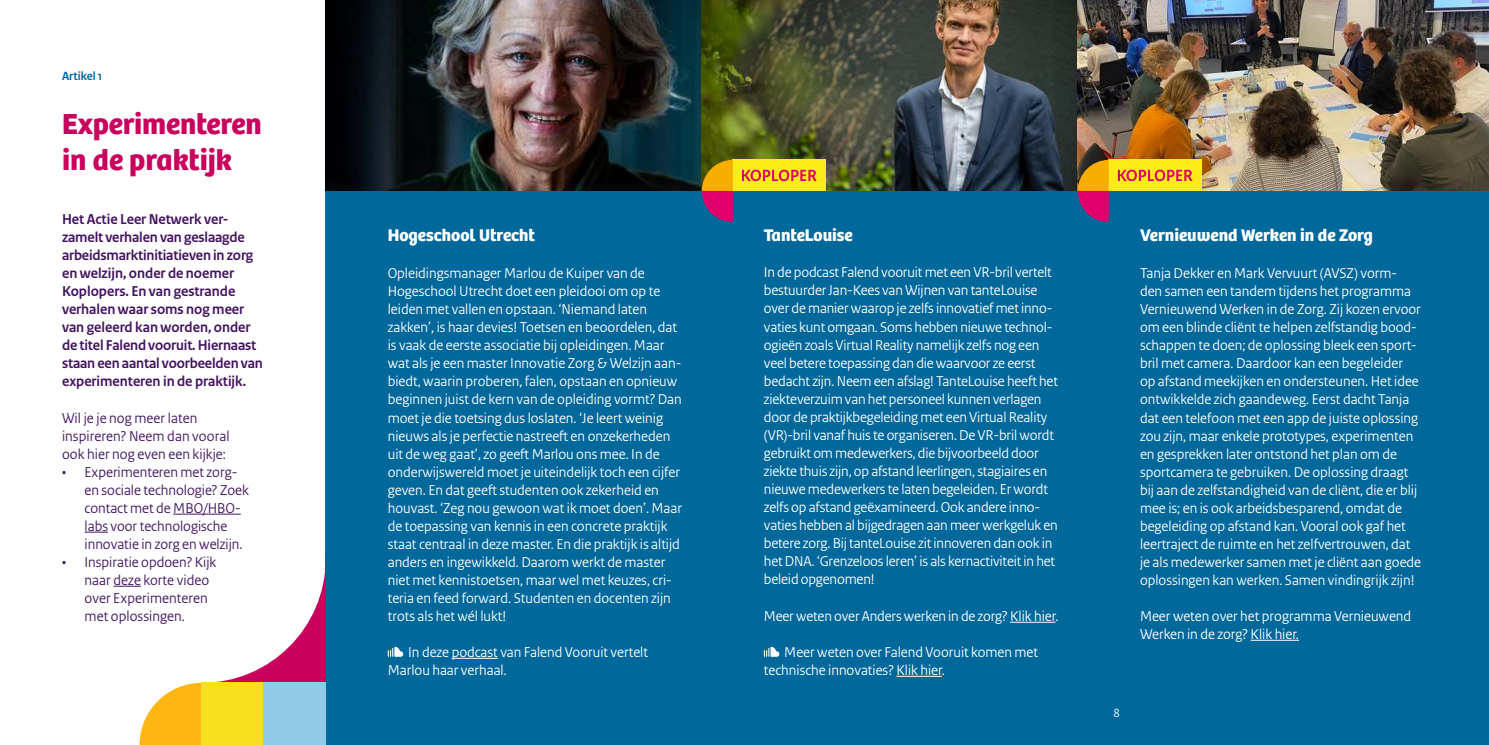
<style>
.page{position:relative;width:1489px;height:745px;background:#fff}
.page>*{position:absolute;margin:0;border:0;box-sizing:border-box;transform-origin:0 0}
.t1{font:700 30px/36px "Bree";letter-spacing:-.005em;color:#c9005d}
.t2{font:700 17.5px "Bree";color:#fff}
.t3{font:15px/18px "Rijksoverheid Sans Heading";color:#fff}
.t4{font:700 15px/18px "Rijksoverheid Sans Heading";color:#42135f}
.t5{font:15px/18px "Rijksoverheid Sans Heading";color:#42135f}
.t6{font:700 12.5px "Rijksoverheid Sans Heading";color:#01689b}
.t7{font:12.5px "Rijksoverheid Sans Heading";color:#fff}
</style>
<div class="page">
<div style="left:325px;top:0;width:1163px;height:744px;background:#01689b"></div>
<img style="left:326px;top:0;width:1162px;height:191px">
<hr style="left:451px;top:657px;width:47px;height:1px;background:#fff">
<svg style="left:388px;top:646px;width:15px;height:10px"></svg>
<hr style="left:1010px;top:621px;width:45px;height:1px;background:#fff">
<hr style="left:896px;top:675px;width:45px;height:1px;background:#fff">
<svg style="left:763px;top:646px;width:16px;height:10px"></svg>
<hr style="left:1250px;top:639px;width:48px;height:1px;background:#fff">
<hr style="left:173px;top:513px;width:68px;height:1px;background:#42135f">
<svg style="left:85px;top:531px;width:23px;height:1px"></svg>
<svg style="left:113px;top:562px;width:213px;height:182px"></svg>
<div style="left:202px;top:682px;width:62px;height:62px;background:#f8e01e"></div>
<div style="left:264px;top:682px;width:62px;height:62px;background:#8fcae7"></div>
<div style="left:732px;top:160px;width:93px;height:31px;background:#ffeb18"></div>
<svg style="left:701px;top:160px;width:31px;height:62px;background:#ba583b"></svg>
<svg style="left:742px;top:169px;width:74px;height:12px"></svg>
<div style="left:1108px;top:160px;width:93px;height:31px;background:#ffeb18"></div>
<svg style="left:1077px;top:160px;width:31px;height:62px;background:#bb5540"></svg>
<svg style="left:1117px;top:169px;width:75px;height:12px"></svg>
<p class="t6" style="left:62px;top:71px;width:42px">Artikel 1</p>
<h1 class="t1" style="left:62px;top:109px;width:201px">Experimenteren in de praktijk</h1>
<p class="t4" style="left:62px;top:211px;width:202px">Het Actie Leer Netwerk ver&shy;zamelt verhalen van geslaagde arbeidsmarktinitiatieven in zorg en welzijn, onder de noemer<br>Koplopers. En van gestrande verhalen waar soms nog meer van geleerd kan worden, onder de titel Falend vooruit. Hiernaast staan een aantal voorbeelden van experimenteren in de praktijk.</p>
<p class="t5" style="left:62px;top:409px;width:169px">Wil je je nog meer laten inspireren? Neem dan vooral ook hier nog even een kijkje:</p>
<p class="t5" style="left:85px;top:463px;width:166px;text-indent:-22px">• Experimenteren met zorg&shy;en sociale technologie? Zoek contact met de MBO/HBO&shy;labs voor technologische innovatie in zorg en welzijn.</p>
<p class="t5" style="left:85px;top:553px;width:133px;text-indent:-22px">• Inspiratie opdoen? Kijk naar deze korte video over Experimenteren met oplossingen.</p>
<p class="t2" style="left:388px;top:228px;width:149px">Hogeschool Utrecht</p>
<p class="t3" style="left:388px;top:265px;width:296px">Opleidingsmanager Marlou de Kuiper van de Hogeschool Utrecht doet een pleidooi om op te leiden met vallen en opstaan. ‘Niemand laten zakken’, is haar devies! Toetsen en beoordelen, dat is vaak de eerste associatie bij opleidingen. Maar wat als je een master Innovatie Zorg &amp; Welzijn aan&shy;biedt, waarin proberen, falen, opstaan en opnieuw beginnen juist de kern van de opleiding vormt? Dan moet je die toetsing dus loslaten. ‘Je leert weinig nieuws als je perfectie nastreeft en onzekerheden uit de weg gaat’, zo geeft Marlou ons mee. In de onderwijswereld moet je uiteindelijk toch een cijfer geven. En dat geeft studenten ook zekerheid en houvast. ‘Zeg nou gewoon wat ik moet doen’. Maar de toepassing van kennis in een concrete praktijk staat centraal in deze master. En die praktijk is altijd anders en ingewikkeld. Daarom werkt de master niet met kennistoetsen, maar wel met keuzes, cri&shy;teria en feed forward. Studenten en docenten zijn trots als het wél lukt!</p>
<p class="t3" style="left:388px;top:643px;width:262px;text-indent:20px">In deze podcast van Falend Vooruit vertelt<br>Marlou haar verhaal.</p>
<p class="t2" style="left:763px;top:228px;width:90px">TanteLouise</p>
<p class="t3" style="left:763px;top:264px;width:295px">In de podcast Falend vooruit met een VR-bril vertelt bestuurder Jan-Kees van Wijnen van tanteLouise over de manier waarop je zelfs innovatief met inno&shy;vaties kunt omgaan. Soms hebben nieuwe technol&shy;ogieën zoals Virtual Reality namelijk zelfs nog een veel betere toepassing dan die waarvoor ze eerst bedacht zijn. Neem een afslag! TanteLouise heeft het ziekteverzuim van het personeel kunnen verlagen door de praktijkbegeleiding met een Virtual Reality (VR)-bril vanaf huis te organiseren. De VR-bril wordt gebruikt om medewerkers, die bijvoorbeeld door ziekte thuis zijn, op afstand leerlingen, stagiaires en nieuwe medewerkers te laten begeleiden. Er wordt zelfs op afstand geëxamineerd. Ook andere inno&shy;vaties hebben al bijgedragen aan meer werkgeluk en betere zorg. Bij tanteLouise zit innoveren dan ook in het DNA. ‘Grenzeloos leren’ is als kernactiviteit in het beleid opgenomen!</p>
<p class="t3" style="left:763px;top:607px;width:296px">Meer weten over Anders werken in de zorg? Klik hier.</p>
<p class="t3" style="left:763px;top:643px;width:276px;text-indent:20px">Meer weten over Falend Vooruit komen met technische innovaties? Klik hier.</p>
<p class="t2" style="left:1139px;top:228px;width:234px">Vernieuwend Werken in de Zorg</p>
<p class="t3" style="left:1139px;top:265px;width:283px">Tanja Dekker en Mark Vervuurt (AVSZ) vorm&shy;den samen een tandem tijdens het programma Vernieuwend Werken in de Zorg. Zij kozen ervoor om een blinde cliënt te helpen zelfstandig bood&shy;schappen te doen; de oplossing bleek een sport&shy;bril met camera. Daardoor kan een begeleider op afstand meekijken en ondersteunen. Het idee ontwikkelde zich gaandeweg. Eerst dacht Tanja dat een telefoon met een app de juiste oplossing zou zijn, maar enkele prototypes, experimenten en gesprekken later ontstond het plan om de sportcamera te gebruiken. De oplossing draagt bij aan de zelfstandigheid van de cliënt, die er blij mee is; en is ook arbeidsbesparend, omdat de begeleiding op afstand kan. Vooral ook gaf het leertraject de ruimte en het zelfvertrouwen, dat je als medewerker samen met je cliënt aan goede oplossingen kan werken. Samen vindingrijk zijn!</p>
<p class="t3" style="left:1139px;top:607px;width:273px">Meer weten over het programma Vernieuwend<br>Werken in de zorg? Klik hier.</p>
<p class="t7" style="left:1113px;top:707px;width:8px">8</p>
</div>
